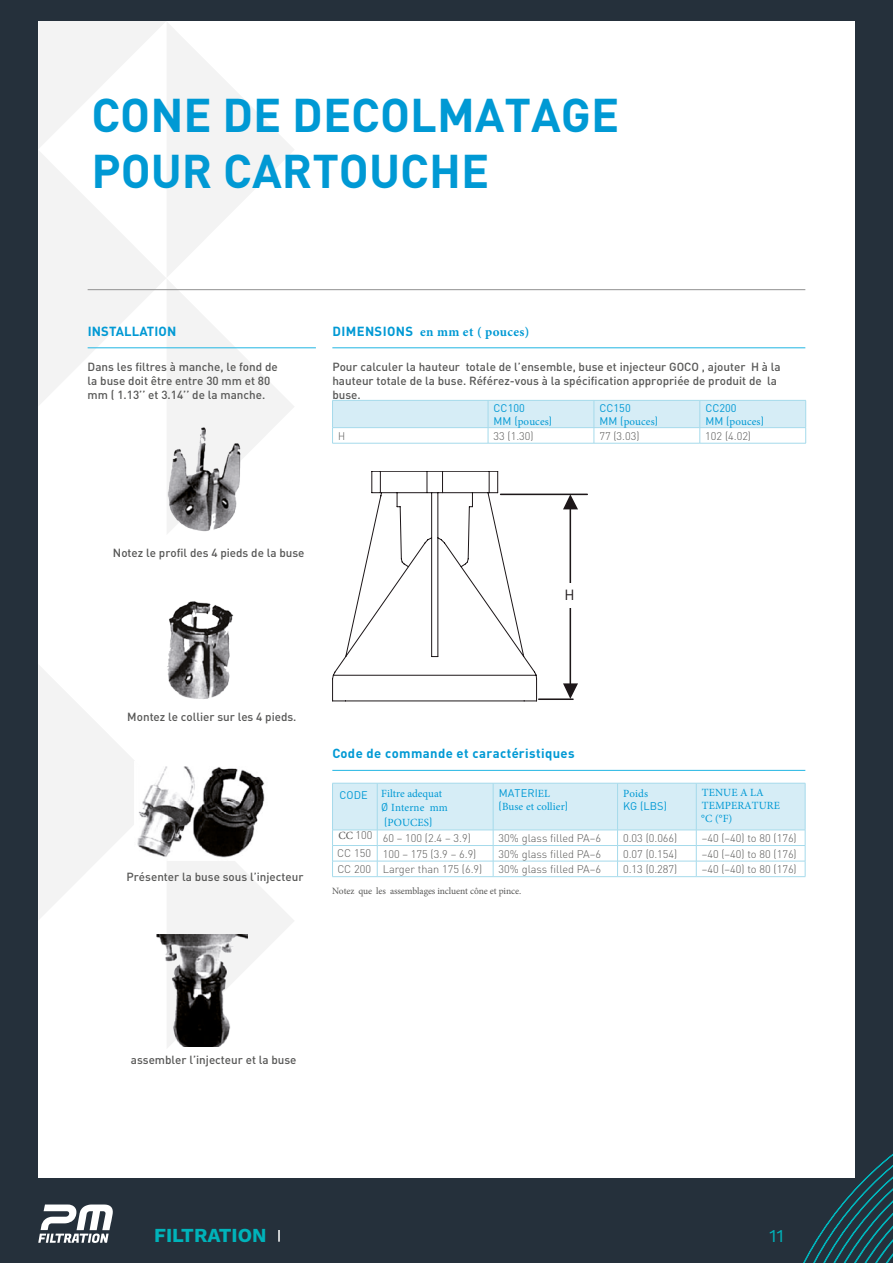
<style>
.page{position:relative;width:893px;height:1263px;background:#25303b}
.page>*{position:absolute;margin:0;border:0;box-sizing:border-box;transform-origin:0 0}
.t1{font:700 46.65px/56.4px "DIN";color:#0099d4}
.t2{font:700 19.5px "Work Sans";color:#00b3ba}
.t3{font:18px "Work Sans";color:#00b3ba}
.t4{font:14.55px "DIN";color:#1d1719}
.t5{font:700 13.05px "DIN";letter-spacing:.03em;color:#0099d4}
.t6{font:700 13.05px "Minion Pro";letter-spacing:.03em;color:#0099d4}
.t7{font:700 13.05px "DIN Pro";letter-spacing:.01em;color:#0099d4}
.t8{font:500 11.7px/14px "DIN";color:#575756}
.t9{font:300 10.95px "DIN Pro";color:#575756}
.t10{font:10.95px/13.2px "Minion Pro";letter-spacing:.005em;color:#0099d4}
.t11{font:10.95px/13.2px "DIN Pro";letter-spacing:.005em;color:#0099d4}
.t12{font:300 10.95px "DIN Pro";color:#575756;scale:.92 1}
.t13{font:9.6px "Minion Pro";letter-spacing:-.01em;color:#575756}
.s1{font-family:"DIN Pro"}
.s2{font-family:"Minion Pro"}
.s3{font-family:"Minion Pro";font-weight:400}
</style>
<div class="page">
<svg style="left:803px;top:1153px;width:90px;height:110px"></svg>
<svg style="left:278px;top:1230px;width:2px;height:12px"></svg>
<svg style="left:38px;top:1204px;width:75px;height:39px"></svg>
<div style="left:38px;top:21px;width:817px;height:1157px;background:#fff"></div>
<svg style="left:39px;top:21px;width:255px;height:129px"></svg>
<svg style="left:39px;top:150px;width:256px;height:301px"></svg>
<svg style="left:39px;top:666px;width:255px;height:382px"></svg>
<hr style="left:88px;top:347px;width:228px;height:1px;background:#20b6e3">
<hr style="left:332px;top:347px;width:473px;height:1px;background:#20b6e3">
<svg style="left:332px;top:400px;width:474px;height:43px"></svg>
<hr style="left:332px;top:443px;width:156px;height:1px;background:#a5daeb">
<hr style="left:488px;top:443px;width:106px;height:1px;background:#a5daeb">
<hr style="left:594px;top:443px;width:106px;height:1px;background:#a5daeb">
<hr style="left:700px;top:443px;width:106px;height:1px;background:#a5daeb">
<img style="left:153px;top:422px;width:97px;height:112px">
<img style="left:159px;top:601px;width:86px;height:106px">
<img style="left:134px;top:762px;width:135px;height:98px">
<img style="left:156px;top:934px;width:91px;height:113px">
<svg style="left:332px;top:471px;width:205px;height:230px"></svg>
<hr style="left:570px;top:508px;width:1px;height:176px;background:#1d1719">
<hr style="left:501px;top:494px;width:86px;height:1px;background:#1d1719">
<hr style="left:539px;top:698px;width:34px;height:2px;background:#1d1719">
<svg style="left:563px;top:495px;width:15px;height:14px"></svg>
<svg style="left:563px;top:683px;width:15px;height:16px"></svg>
<div style="left:550px;top:583px;width:39px;height:25px;background:#fff"></div>
<hr style="left:332px;top:770px;width:473px;height:1px;background:#20b6e3">
<svg style="left:332px;top:783px;width:474px;height:94px"></svg>
<hr style="left:332px;top:876px;width:45px;height:1px;background:#a5daeb">
<hr style="left:377px;top:876px;width:116px;height:1px;background:#a5daeb">
<hr style="left:493px;top:876px;width:125px;height:1px;background:#a5daeb">
<hr style="left:618px;top:876px;width:78px;height:1px;background:#a5daeb">
<hr style="left:696px;top:876px;width:109px;height:1px;background:#a5daeb">
<hr style="left:88px;top:289px;width:717px;height:1px;background:#909090">
<p class="t1" style="left:91px;top:85px;width:529px">CONE DE DECOLMATAGE<br>POUR CARTOUCHE</p>
<p class="t7" style="left:88px;top:320px;width:90px">INSTALLATION</p>
<p class="t8" style="left:88px;top:360px;width:192px">Dans les filtres à manche, le fond de la buse doit être entre 30 mm et 80 mm ( 1.13’’ et 3.14’’ de la manche.</p>
<p class="t6" style="left:332px;top:322px;width:199px"><span class="s1">DIMENSIONS</span> en mm et ( pouces)</p>
<p class="t8" style="left:332px;top:360px;width:450px">Pour calculer la hauteur totale de l’ensemble, buse et injecteur GOCO , ajouter H à la hauteur totale de la buse. Référez-vous à la spécification appropriée de produit de la buse.</p>
<p class="t11" style="left:494px;top:400px;width:60px">CC100<br>MM (<span class="s2">pouces</span>)</p>
<p class="t11" style="left:599px;top:400px;width:60px">CC150<br>MM (<span class="s2">pouces</span>)</p>
<p class="t11" style="left:705px;top:400px;width:60px">CC200<br>MM (<span class="s2">pouces</span>)</p>
<p class="t12" style="left:338px;top:427px;width:9px">H</p>
<p class="t9" style="left:493px;top:427px;width:42px">33 (1.30)</p>
<p class="t9" style="left:599px;top:427px;width:42px">77 (3.03)</p>
<p class="t9" style="left:705px;top:427px;width:47px">102 (4.02)</p>
<p class="t8" style="left:113px;top:546px;width:193px">Notez le profil des 4 pieds de la buse</p>
<p class="t4" style="left:564px;top:586px;width:12px">H</p>
<p class="t8" style="left:127px;top:709px;width:171px">Montez le collier sur les 4 pieds.</p>
<p class="t8" style="left:127px;top:869px;width:179px">Présenter la buse sous l’injecteur</p>
<p class="t5" style="left:332px;top:744px;width:244px">Code de commande et caractéristiques</p>
<p class="t10" style="left:381px;top:787px;width:68px;text-indent:-42px"><span class="s1">CODE</span> Filtre adequat<br><span class="s1">Ø</span> Interne mm</p>
<p class="t10" style="left:384px;top:816px;width:50px"><span class="s1">(</span>POUCES<span class="s1">)</span></p>
<p class="t10" style="left:499px;top:787px;width:71px"><span class="s1">MATERI</span>EL <span class="s1">(</span>Buse et collier<span class="s1">)</span></p>
<p class="t11" style="left:623px;top:785px;width:45px"><span class="s2">Poids<br></span>KG (LBS)</p>
<p class="t10" style="left:702px;top:786px;width:80px">TENUE A LA<br>TEMPERATURE</p>
<p class="t10" style="left:701px;top:812px;width:33px">°C (°F)</p>
<p class="t9" style="left:338px;top:826px;width:36px"><span class="s3">CC</span> 100</p>
<p class="t9" style="left:383px;top:829px;width:90px">60 − 100 (2.4 − 3.9)</p>
<p class="t9" style="left:499px;top:829px;width:104px">30% glass filled PA−6</p>
<p class="t9" style="left:623px;top:829px;width:56px">0.03 (0.066)</p>
<p class="t9" style="left:702px;top:829px;width:96px">−40 (−40) to 80 (176)</p>
<p class="t9" style="left:337px;top:845px;width:35px">CC 150</p>
<p class="t9" style="left:383px;top:845px;width:95px">100 − 175 (3.9 − 6.9)</p>
<p class="t9" style="left:499px;top:845px;width:104px">30% glass filled PA−6</p>
<p class="t9" style="left:623px;top:845px;width:56px">0.07 (0.154)</p>
<p class="t9" style="left:702px;top:845px;width:96px">−40 (−40) to 80 (176)</p>
<p class="t9" style="left:337px;top:861px;width:146px">CC 200 Larger than 175 (6.9)</p>
<p class="t9" style="left:499px;top:861px;width:104px">30% glass filled PA−6</p>
<p class="t9" style="left:623px;top:861px;width:56px">0.13 (0.287)</p>
<p class="t9" style="left:702px;top:861px;width:96px">−40 (−40) to 80 (176)</p>
<p class="t13" style="left:332px;top:885px;width:191px">Notez que les assemblages incluent cône et pince.</p>
<p class="t8" style="left:131px;top:1052px;width:167px">assembler l’injecteur et la buse</p>
<h2 class="t2" style="left:154px;top:1224px;width:114px">FILTRATION</h2>
<h3 class="t3" style="left:769px;top:1225px;width:16px">11</h3>
</div>
